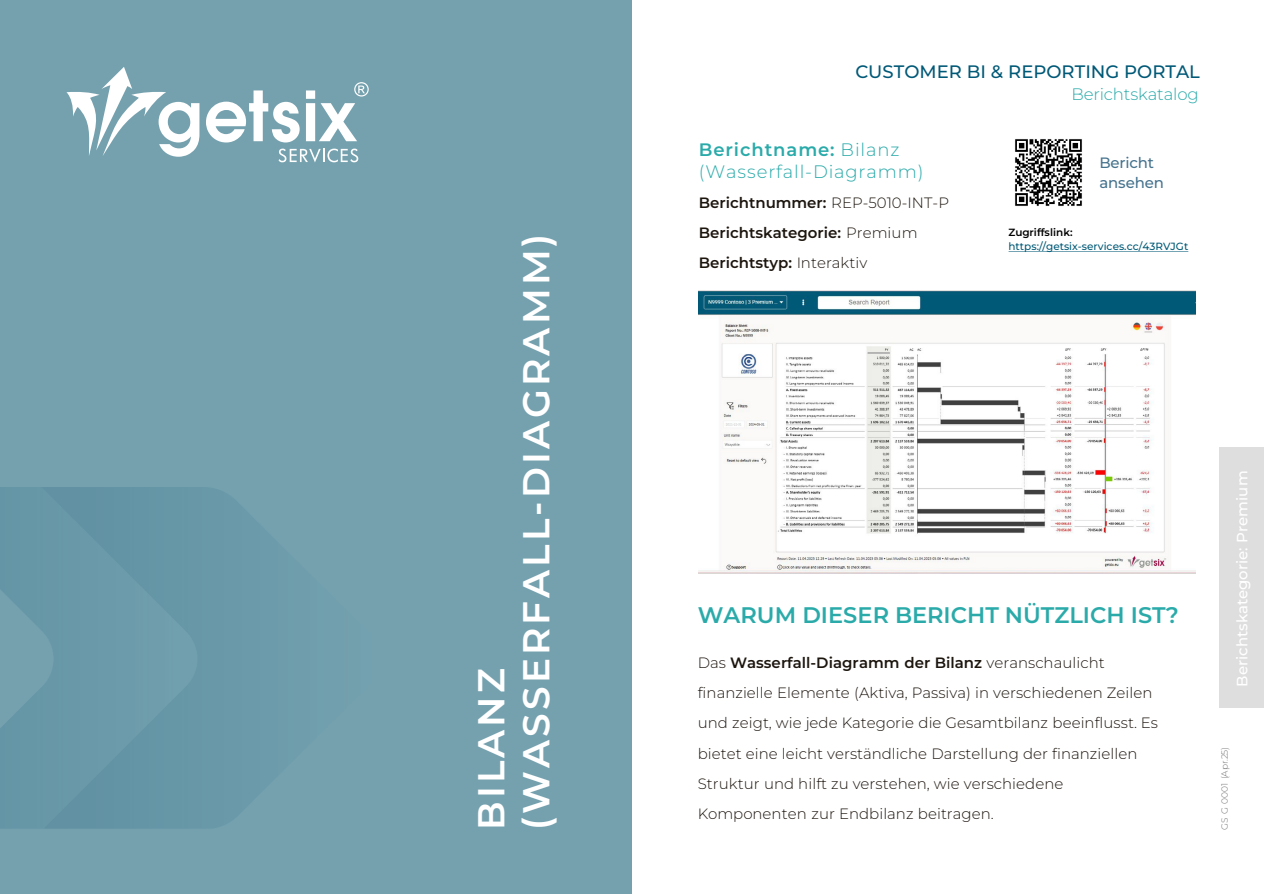
<style>
.page{position:relative;width:1264px;height:894px;background:#fff}
.page>*{position:absolute;margin:0;border:0;box-sizing:border-box;transform-origin:0 0}
.t1{font:600 37.5px "Montserrat";letter-spacing:.08em;color:#fff}
.t2{font:600 22.5px "Montserrat";color:#2baaaa}
.t3{font:300 18px/21.6px "Montserrat";letter-spacing:.045em;color:#2baaaa}
.t4{font:500 18px "Montserrat";color:#005977}
.t5{font:300 16.5px "Montserrat";letter-spacing:-.01em;color:#2baaaa}
.t6{font:300 15px/30px "Montserrat";letter-spacing:.005em;color:#1d160f}
.t7{font:600 15px "Montserrat";color:#1d160f}
.t8{font:500 15px "Montserrat";color:#fff}
.t9{font:500 15px/19.5px "Montserrat";letter-spacing:-.01em;color:#46738e}
.t10{font:500 10.5px "Montserrat";color:#005a77}
.t11{font:600 10.5px "Montserrat";letter-spacing:-.005em;color:#000}
.t12{font:300 9px "Montserrat";color:#757474}
.s1{font-weight:600}
.s2{font-weight:300}
</style>
<div class="page">
<img style="left:0;top:0;width:631px;height:893px">
<img style="left:698px;top:291px;width:497px;height:282px">
<div style="left:1138px;top:296px;width:56px;height:13px;background:#005a77"></div>
<svg style="left:66px;top:67px;width:302px;height:95px"></svg>
<img style="left:1015px;top:139px;width:67px;height:67px">
<svg style="left:1008px;top:251px;width:179px;height:1px"></svg>
<div style="left:1218px;top:447px;width:45px;height:260px;background:#dedede"></div>
<p class="t1" style="left:464px;top:829px;width:163px;rotate:-90deg">BILANZ</p>
<p class="t1" style="left:509px;top:829px;width:597px;rotate:-90deg">(WASSERFALL-DIAGRAMM)</p>
<p class="t4" style="left:855px;top:59px;width:346px">CUSTOMER BI &amp; REPORTING PORTAL</p>
<p class="t3" style="left:698px;top:138px;width:226px"><span class="s1">Berichtname:</span> Bilanz (Wasserfall-Diagramm)</p>
<p class="t7" style="left:698px;top:192px;width:252px">Berichtnummer: <span class="s2">REP-5010-INT-P</span></p>
<p class="t7" style="left:698px;top:222px;width:220px">Berichtskategorie: <span class="s2">Premium</span></p>
<p class="t7" style="left:698px;top:252px;width:170px">Berichtstyp: <span class="s2">Interaktiv</span></p>
<p class="t5" style="left:1071px;top:83px;width:129px">Berichtskatalog</p>
<p class="t9" style="left:1099px;top:153px;width:66px">Bericht ansehen</p>
<p class="t11" style="left:1008px;top:225px;width:65px">Zugriffslink:</p>
<p class="t10" style="left:1008px;top:239px;width:181px">https://getsix-services.cc/43RVJGt</p>
<p class="t2" style="left:697px;top:599px;width:482px">WARUM DIESER BERICHT NÜTZLICH IST?</p>
<p class="t6" style="left:697px;top:647px;width:461px">Das <span class="s1">Wasserfall-Diagramm der Bilanz</span> veranschaulicht finanzielle Elemente (Aktiva, Passiva) in verschiedenen Zeilen und zeigt, wie jede Kategorie die Gesamtbilanz beeinflusst. Es bietet eine leicht verständliche Darstellung der finanziellen Struktur und hilft zu verstehen, wie verschiedene Komponenten zur Endbilanz beitragen.</p>
<p class="t8" style="left:1231px;top:686px;width:217px;rotate:-90deg">Berichtskategorie: Premium</p>
<p class="t12" style="left:1217px;top:829px;width:84px;rotate:-90deg">GS G 0001 (Apr.25)</p>
</div>
